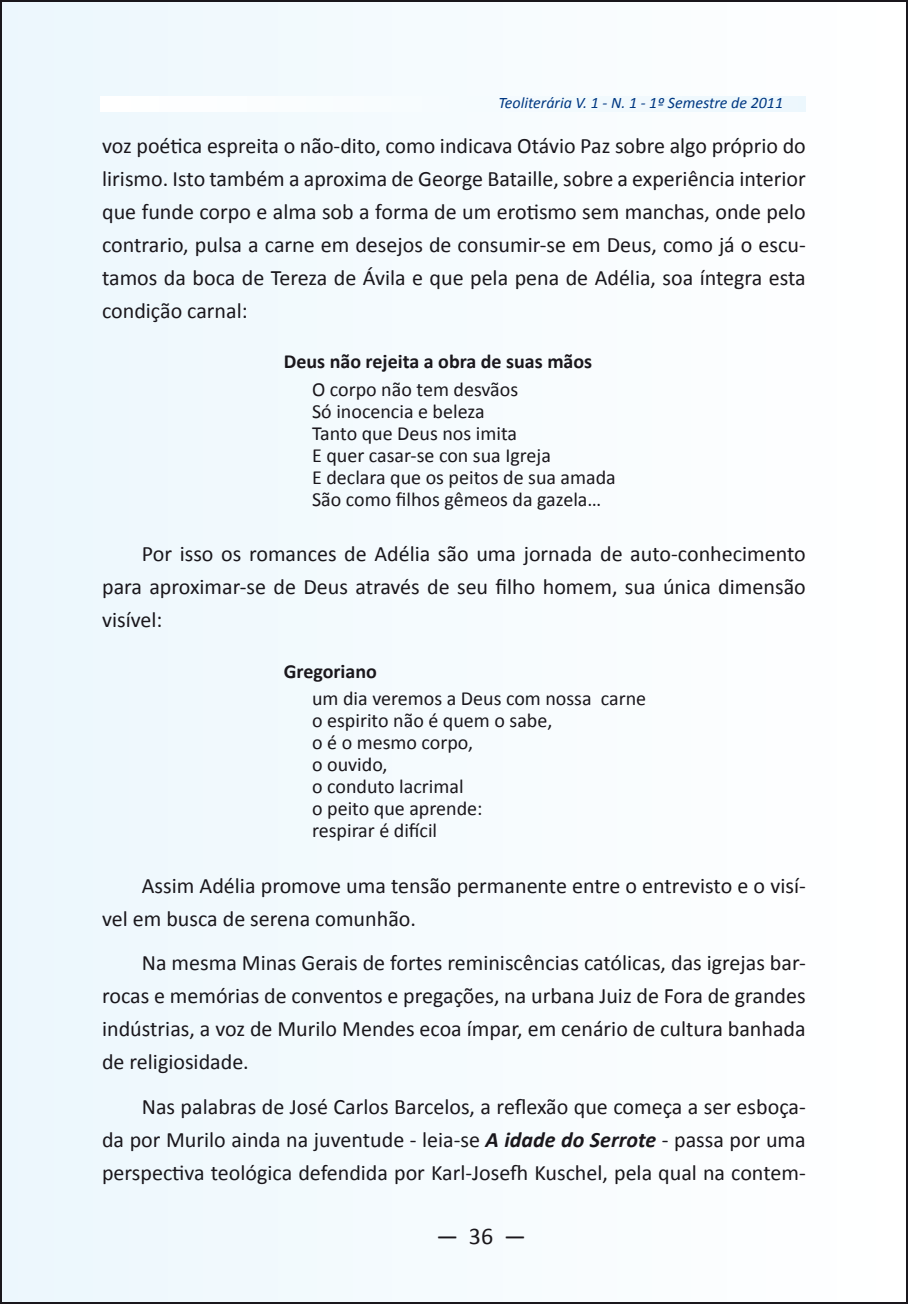
<style>
.page{position:relative;width:908px;height:1304px;background:#fff}
.page>*{position:absolute;margin:0;border:0;box-sizing:border-box;transform-origin:0 0}
.t1{font:24px "Calibri";color:#1a171c}
.t2{font:22px/33px "Calibri";color:#1a171c;text-align:justify}
.t3{font:20px/22px "Calibri";color:#1a171c}
.t4{font:700 20px "Calibri";color:#1a171c}
.t5{font:italic 16px "Calibri";color:#003882}
.s1{font-weight:700;font-style:italic}
</style>
<div class="page">
<div style="left:1px;top:1px;width:905px;height:1302px;background:#f5fbfe"></div>
<p class="t5" style="left:498px;top:93px;width:286px">Teoliterária V. 1 - N. 1 - 1º Semestre de 2011</p>
<p class="t2" style="left:102px;top:128px;width:705px">voz poética espreita o não-dito, como indicava Otávio Paz sobre algo próprio do lirismo. Isto também a aproxima de George Bataille, sobre a experiência interior que funde corpo e alma sob a forma de um erotismo sem manchas, onde pelo contrario, pulsa a carne em desejos de consumir-se em Deus, como já o escu&shy;tamos da boca de Tereza de Ávila e que pela pena de Adélia, soa íntegra esta condição carnal:</p>
<p class="t4" style="left:283px;top:349px;width:310px">Deus não rejeita a obra de suas mãos</p>
<p class="t3" style="left:312px;top:377px;width:305px">O corpo não tem desvãos<br>Só inocencia e beleza<br>Tanto que Deus nos imita<br>E quer casar-se con sua Igreja<br>E declara que os peitos de sua amada<br>São como filhos gêmeos da gazela…</p>
<p class="t2" style="left:102px;top:536px;width:705px;text-indent:40px">Por isso os romances de Adélia são uma jornada de auto-conhecimento para aproximar-se de Deus através de seu filho homem, sua única dimensão visível:</p>
<p class="t4" style="left:283px;top:659px;width:95px">Gregoriano</p>
<p class="t3" style="left:312px;top:687px;width:335px">um dia veremos a Deus com nossa carne o espirito não é quem o sabe,<br>o é o mesmo corpo,<br>o ouvido,<br>o conduto lacrimal<br>o peito que aprende:<br>respirar é difícil</p>
<p class="t2" style="left:102px;top:868px;width:704px;text-indent:40px">Assim Adélia promove uma tensão permanente entre o entrevisto e o visí&shy;vel em busca de serena comunhão.</p>
<p class="t2" style="left:102px;top:945px;width:705px;text-indent:40px">Na mesma Minas Gerais de fortes reminiscências católicas, das igrejas bar&shy;rocas e memórias de conventos e pregações, na urbana Juiz de Fora de grandes indústrias, a voz de Murilo Mendes ecoa ímpar, em cenário de cultura banhada de religiosidade.</p>
<p class="t2" style="left:102px;top:1089px;width:705px;text-indent:40px">Nas palabras de José Carlos Barcelos, a reflexão que começa a ser esboça&shy;da por Murilo ainda na juventude - leia-se <span class="s1">A idade do Serrote</span> - passa por uma perspectiva teológica defendida por Karl-Josefh Kuschel, pela qual na contem-</p>
<p class="t1" style="left:436px;top:1221px;width:91px">— 36 —</p>
</div>
